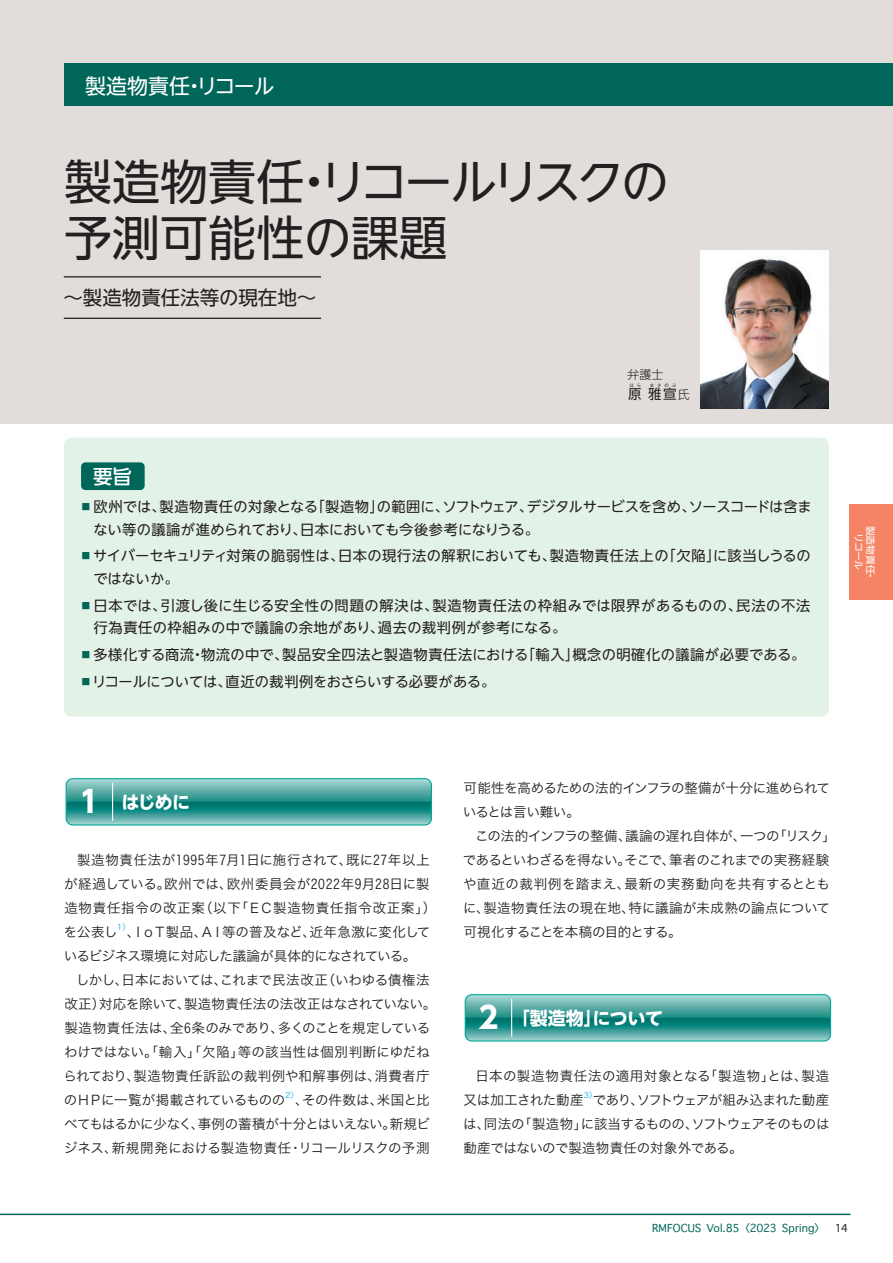
<style>
.page{position:relative;width:893px;height:1263px;background:#fff}
.page>*{position:absolute;margin:0;border:0;box-sizing:border-box;transform-origin:0 0}
.t1{font:48px "UD Shin Go NT Pro";letter-spacing:-.07em;color:#231f20}
.t2{font:48px "UD Shin Go NT Pro";letter-spacing:-.005em;color:#231f20}
.t3{font:700 30px "UD Shin Go NT Pro";color:#fff}
.t4{font:21px "UD Shin Go NT Pro";color:#fff}
.t5{font:19.5px "UD Shin Go NT Pro";color:#231f20}
.t6{font:500 19.5px "UD Shin Go NT Pro";color:#fff}
.t7{font:700 18px "UD Shin Go NT Pro";letter-spacing:-.03em;color:#fff}
.t8{font:14.25px/22.5px "UD Shin Go NT Pro";letter-spacing:.025em;color:#231f20}
.t9{font:14.25px/22.5px "UD Shin Go NT Pro";letter-spacing:-.005em;color:#231f20}
.t10{font:14.25px "UD Shin Go NT Pro";letter-spacing:-.01em;color:#231f20}
.t11{font:13.5px/24px "Hira Kaku Std W3";letter-spacing:-.005em;color:#231f20}
.t12{font:13.5px/24px "Hira Kaku Std W3";letter-spacing:.045em;color:#231f20}
.t13{font:13.5px/24px "Hira Kaku Std W3";letter-spacing:-.025em;color:#231f20}
.t14{font:13.5px/24px "Hira Kaku Std W3";letter-spacing:.025em;color:#231f20}
.t15{font:13.5px "UD Shin Go NT Pro";color:#231f20}
.t16{font:300 12px "UD Shin Go NT Pro";color:#231f20}
.t17{font:10.5px "Hira Kaku Std W4";color:#006659}
.t18{font:9.75px "UD Shin Go NT Pro";color:#fff}
.t19{font:7.8px "Hira Kaku Std W3";color:#00aeef}
.t20{font:4.5px "UD Shin Go NT Pro";color:#231f20}
.s1{font-weight:300;font-size:12px}
.s2{color:#006659}
.s3{color:#231f20}
</style>
<div class="page">
<div style="left:0;top:0;width:893px;height:382px;background:#e2ddda"></div>
<div style="left:64px;top:64px;width:829px;height:42px;background:#006659"></div>
<hr style="left:0;top:1213px;width:850px;height:2px;background:#006659">
<div style="left:0;top:359px;width:893px;height:65px;background:#e2ddda"></div>
<div style="left:64px;top:438px;width:765px;height:278px;background:#e3f2e7;border-radius:7px"></div>
<div style="left:81px;top:462px;width:64px;height:28px;background:#006659;border-radius:4px"></div>
<svg style="left:66px;top:780px;width:364px;height:45px;background:#48a39d"></svg>
<div style="left:66px;top:778px;width:366px;height:47px;border:1px solid #00a895;border-radius:7px"></div>
<hr style="left:112px;top:783px;width:1px;height:38px;background:#fff">
<img style="left:701px;top:251px;width:128px;height:157px">
<hr style="left:64px;top:318px;width:257px;height:1px;background:#231f20">
<hr style="left:64px;top:276px;width:257px;height:1px;background:#231f20">
<svg style="left:465px;top:996px;width:365px;height:45px;background:#48a39d"></svg>
<div style="left:465px;top:994px;width:366px;height:47px;border:1px solid #00a895;border-radius:7px"></div>
<hr style="left:511px;top:999px;width:1px;height:38px;background:#fff">
<div style="left:850px;top:505px;width:43px;height:95px;background:#f48465"></div>
<p class="t4" style="left:85px;top:69px;width:191px">製造物責任・リコール</p>
<p class="t1" style="left:64px;top:142px;width:606px">製造物責任・リコールリスクの</p>
<p class="t2" style="left:64px;top:199px;width:384px">予測可能性の課題</p>
<p class="t5" style="left:64px;top:282px;width:254px">～製造物責任法等の現在地～</p>
<p class="t16" style="left:627px;top:365px;width:38px">弁護士</p>
<p class="t15" style="left:628px;top:383px;width:15px">原</p>
<p class="t20" style="left:650px;top:382px;width:28px">まさのぶ</p>
<p class="t20" style="left:629px;top:382px;width:13px">は ら</p>
<p class="t15" style="left:648px;top:383px;width:43px">雅宣<span class="s1">氏</span></p>
<p class="t6" style="left:93px;top:460px;width:41px">要旨</p>
<p class="t9" style="left:93px;top:495px;width:720px;text-indent:-14px"><span class="s2">▪</span>欧州では、製造物責任の対象となる「製造物」の範囲に、ソフトウェア、デジタルサービスを含め、ソースコードは含まない等の議論が進められており、日本においても今後参考になりうる。</p>
<p class="t8" style="left:93px;top:544px;width:719px;text-indent:-14px"><span class="s2">▪</span>サイバーセキュリティ対策の脆弱性は、日本の現行法の解釈においても、製造物責任法上の「欠陥」に該当しうるのではないか。</p>
<p class="t8" style="left:94px;top:594px;width:718px;text-indent:-15px"><span class="s2">▪</span>日本では、引渡し後に生じる安全性の問題の解決は、製造物責任法の枠組みでは限界があるものの、民法の不法行為責任の枠組みの中で議論の余地があり、過去の裁判例が参考になる。</p>
<p class="t8" style="left:79px;top:643px;width:728px"><span class="s2">▪</span>多様化する商流・物流の中で、製品安全四法と製造物責任法における「輸入」概念の明確化の議論が必要である。</p>
<p class="t10" style="left:79px;top:670px;width:418px"><span class="s2">▪</span>リコールについては、直近の裁判例をおさらいする必要がある。</p>
<p class="t18" style="left:878px;top:525px;width:57px;rotate:90deg">製造物責任・</p>
<p class="t18" style="left:867px;top:533px;width:38px;rotate:90deg">リコール</p>
<p class="t3" style="left:80px;top:777px;width:21px">1</p>
<p class="t7" style="left:121px;top:787px;width:70px">はじめに</p>
<p class="t12" style="left:64px;top:847px;width:374px;text-indent:13px">製造物責任法が1995年7月1日に施行されて、既に27年以上が経過している。欧州では、欧州委員会が2022年9月28日に製造物責任指令の改正案（以下「ＥＣ製造物責任指令改正案」）を公表し</p>
<p class="t19" style="left:117px;top:921px;width:15px">1）</p>
<p class="t13" style="left:64px;top:919px;width:368px;text-indent:63px">、ＩｏＴ製品、ＡＩ等の普及など、近年急激に変化しているビジネス環境に対応した議論が具体的になされている。</p>
<p class="t11" style="left:63px;top:967px;width:374px;text-indent:13px">しかし、日本においては、これまで民法改正（いわゆる債権法改正）対応を除いて、製造物責任法の法改正はなされていない。製造物責任法は、全6条のみであり、多くのことを規定しているわけではない。「輸入」「欠陥」等の該当性は個別判断にゆだねられており、製造物責任訴訟の裁判例や和解事例は、消費者庁のＨＰに一覧が掲載されているものの</p>
<p class="t19" style="left:286px;top:1089px;width:15px">2）</p>
<p class="t11" style="left:64px;top:1087px;width:368px;text-align:justify;text-indent:231px">、その件数は、米国と比べてもはるかに少なく、事例の蓄積が十分とはいえない。新規ビジネス、新規開発における製造物責任・リコールリスクの予測</p>
<p class="t11" style="left:463px;top:775px;width:368px">可能性を高めるための法的インフラの整備が十分に進められているとは言い難い。</p>
<p class="t11" style="left:463px;top:823px;width:375px;text-indent:12px">この法的インフラの整備、議論の遅れ自体が、一つの「リスク」であるといわざるを得ない。そこで、筆者のこれまでの実務経験や直近の裁判例を踏まえ、最新の実務動向を共有するとともに、製造物責任法の現在地、特に議論が未成熟の論点について可視化することを本稿の目的とする。</p>
<p class="t3" style="left:479px;top:993px;width:21px">2</p>
<p class="t7" style="left:512px;top:1003px;width:153px">「製造物」について</p>
<p class="t14" style="left:463px;top:1063px;width:367px;text-indent:12px">日本の製造物責任法の適用対象となる「製造物」とは、製造又は加工された動産</p>
<p class="t19" style="left:584px;top:1089px;width:15px">3）</p>
<p class="t11" style="left:463px;top:1087px;width:368px;text-align:justify;text-indent:130px">であり、ソフトウェアが組み込まれた動産は、同法の「製造物」に該当するものの、ソフトウェアそのものは動産ではないので製造物責任の対象外である。</p>
<p class="t17" style="left:714px;top:1220px;width:38px">□● 〈</p>
<p class="t17" style="left:770px;top:1220px;width:80px">✓ ■〉 <span class="s3">✔</span></p>
</div>
